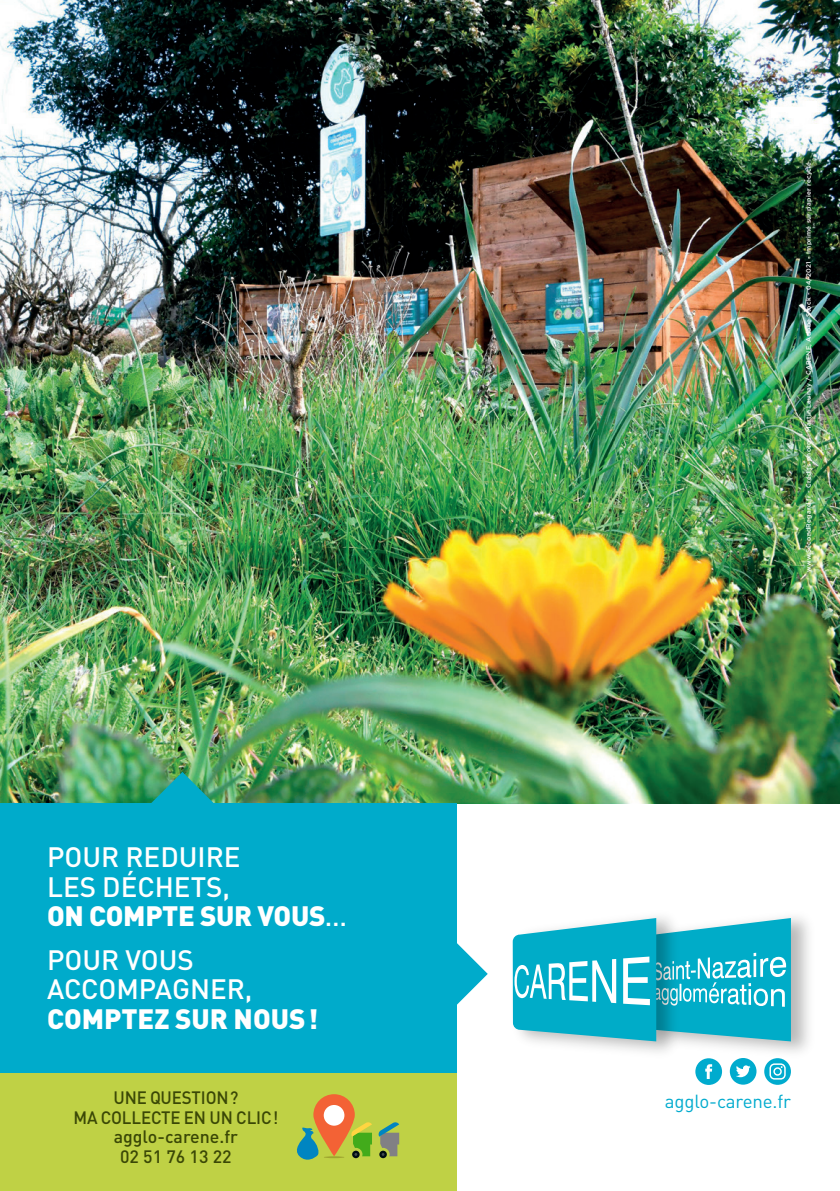
<style>
.page{position:relative;width:840px;height:1191px;background:#fff}
.page>*{position:absolute;margin:0;border:0;box-sizing:border-box;transform-origin:0 0}
.TITRE_DE_PARTIE{font:500 27.8px/29.6px "DIN Pro";color:#fff}
.t1{font:18.6px "DIN Pro";letter-spacing:-.01em;color:#00abce}
.t2{font:500 17.8px/19.4px "DIN Pro";letter-spacing:-.01em;color:#3a4706;text-align:center;scale:.95 1}
.t3{font:500 17.8px "DIN Pro";letter-spacing:-.01em;color:#3a4706}
.t4{font:500 6.4px "Gotham";letter-spacing:.04em;color:#fff}
.s1{font-weight:900}
</style>
<div class="page">
<img style="left:0;top:0;width:839px;height:803px">
<svg style="left:151px;top:772px;width:63px;height:31px;background:#2ba898"></svg>
<div style="left:0;top:803px;width:456px;height:270px;background:#00abcb"></div>
<svg style="left:456px;top:942px;width:31px;height:63px"></svg>
<div style="left:0;top:1073px;width:456px;height:118px;background:#bfd145"></div>
<hr style="left:323px;top:1156px;width:21px;height:2px;background:#9fa62f;border-radius:50%">
<svg style="left:313px;top:1094px;width:41px;height:62px;fill:#f36235"></svg>
<div style="left:323px;top:1105px;width:21px;height:20px;background:#fff;border-radius:50%"></div>
<div style="left:352px;top:1150px;width:7px;height:8px;background:#000e13;border-radius:50%"></div>
<svg style="left:350px;top:1121px;width:22px;height:35px"></svg>
<svg style="left:378px;top:1122px;width:21px;height:34px"></svg>
<svg style="left:297px;top:1126px;width:23px;height:34px"></svg>
<svg style="left:763px;top:1058px;width:27px;height:26px"></svg>
<svg style="left:769px;top:1064px;width:16px;height:15px"></svg>
<svg style="left:695px;top:1064px;width:26px;height:21px"></svg>
<svg style="left:729px;top:1064px;width:27px;height:20px"></svg>
<img style="left:685px;top:917px;width:124px;height:147px">
<img style="left:533px;top:917px;width:152px;height:135px">
<svg style="left:512px;top:918px;width:278px;height:123px;background:#38bbd0"></svg>
<p class="TITRE_DE_PARTIE" style="left:47px;top:839px;width:301px">POUR REDUIRE<br>LES DÉCHETS,<br><span class="s1">ON COMPTE SUR VOUS</span>…</p>
<p class="TITRE_DE_PARTIE" style="left:47px;top:942px;width:272px">POUR VOUS<br>ACCOMPAGNER,<br><span class="s1">COMPTEZ SUR NOUS!</span></p>
<p class="t2" style="left:73px;top:1086px;width:217px">UNE QUESTION?<br>MA COLLECTE EN UN CLIC!</p>
<p class="t3" style="left:114px;top:1122px;width:126px">agglo-carene.fr</p>
<p class="t3" style="left:120px;top:1141px;width:113px">02 51 76 13 22</p>
<p class="t4" style="left:803px;top:572px;width:413px;rotate:-90deg">www.SecondRegard.fr - Crédits photos : Martin Launay / CARENE, Adobe Stock - 04/2021 - Imprimé sur papier recyclé.</p>
<p class="t1" style="left:664px;top:1087px;width:127px">agglo-carene.fr</p>
</div>
